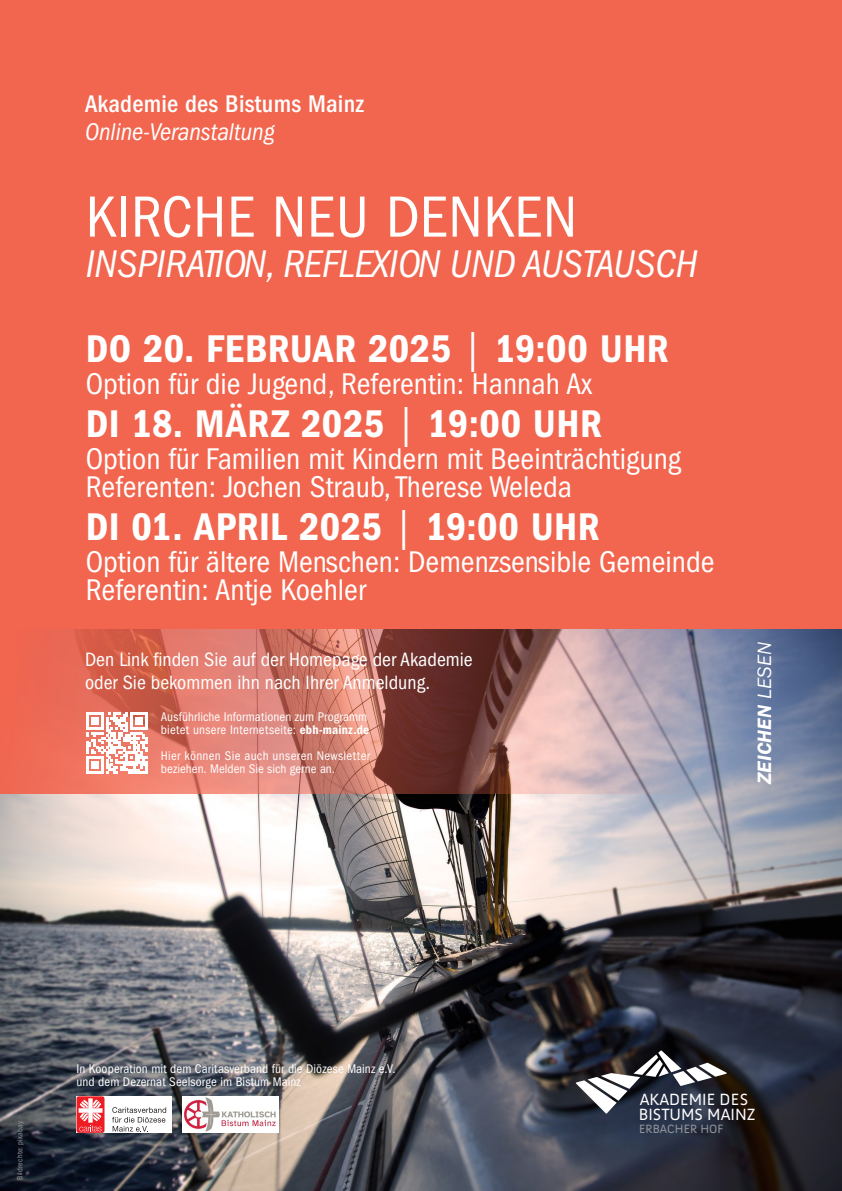
<style>
.page{position:relative;width:842px;height:1191px;background:#f2664f}
.page>*{position:absolute;margin:0;border:0;box-sizing:border-box;transform-origin:0 0}
.t1{font:condensed 60px "Franklin Gothic LT Pro";letter-spacing:.02em;color:#fff}
.t2{font:40px "Franklin Gothic LT Pro Cn Dm";letter-spacing:.01em;color:#fff}
.t3{font:italic condensed 40px "Franklin Gothic LT Pro";color:#fff}
.t4{font:condensed 31px/28px "Franklin Gothic LT Pro";color:#fff}
.t5{font:500 condensed 25px "Franklin Gothic LT Pro";letter-spacing:.01em;color:#fff}
.t6{font:italic condensed 25px "Franklin Gothic LT Pro";color:#fff}
.t7{font:condensed 20px/23px "Franklin Gothic LT Pro";color:#fff}
.t8{font:20px "Franklin Gothic URW Dem Ita";color:#fff}
.t9{font:16.7px/15px "Anivers";color:#fff}
.EBH_-_Text_Rückseite{font:condensed 13px/13px "Franklin Gothic LT Pro";letter-spacing:.01em;color:#fff}
.t10{font:12.3px "Anivers";color:#939598}
.EBH_-_Text_Rückseite-2{font:condensed 8px "Franklin Gothic LT Pro";letter-spacing:.02em;color:#939598}
.s1{font-family:"Franklin Gothic LT Pro";font-stretch:condensed}
.s2{font-family:"Franklin Gothic LT Pro Cn Dm";font-stretch:normal}
.s3{font-family:"Franklin Gothic URW Boo Ita"}
</style>
<div class="page">
<img style="left:0;top:794px;width:842px;height:397px">
<img style="left:48px;top:629px;width:794px;height:165px">
<svg style="left:576px;top:1050px;width:151px;height:63px;background:#51535b"></svg>
<svg style="left:86px;top:712px;width:61px;height:61px;background:#f7ccc5"></svg>
<img style="left:182px;top:1096px;width:96px;height:36px">
<div style="left:77px;top:1096px;width:95px;height:36px;background:#fff"></div>
<div style="left:77px;top:1096px;width:27px;height:36px;background:#ee1d23;border-radius:2px"></div>
<svg style="left:79px;top:1098px;width:24px;height:33px"></svg>
<svg style="left:112px;top:1107px;width:54px;height:24px"></svg>
<p class="t5" style="left:85px;top:90px;width:280px">Akademie des Bistums Mainz</p>
<p class="t6" style="left:85px;top:117px;width:191px">Online-Veranstaltung</p>
<p class="t1" style="left:86px;top:183px;width:493px">KIRCHE NEU DENKEN</p>
<p class="t3" style="left:86px;top:241px;width:613px">INSPIRATION, REFLEXION UND AUSTAUSCH</p>
<p class="t2" style="left:86px;top:326px;width:584px">DO 20. FEBRUAR 2025 <span class="s1">|</span> 19:00 UHR</p>
<p class="t4" style="left:86px;top:370px;width:508px">Option für die Jugend, Referentin: Hannah Ax</p>
<p class="t2" style="left:86px;top:401px;width:517px">DI 18. MÄRZ 2025 <span class="s1">|</span> 19:00 UHR</p>
<p class="t4" style="left:86px;top:445px;width:597px">Option für Familien mit Kindern mit Beeinträchtigung<br>Referenten: Jochen Straub, Therese Weleda</p>
<p class="t2" style="left:86px;top:504px;width:515px">DI 01. APRIL 2025 <span class="s1">|</span> 19:00 UHR</p>
<p class="t4" style="left:86px;top:548px;width:630px">Option für ältere Menschen: Demenzsensible Gemeinde<br>Referentin: Antje Koehler</p>
<p class="t7" style="left:85px;top:648px;width:389px">Den Link finden Sie auf der Homepage der Akademie oder Sie bekommen ihn nach Ihrer Anmeldung.</p>
<p class="EBH_-_Text_Rückseite" style="left:161px;top:710px;width:210px">Ausführliche Informationen zum Programm bietet unsere Internetseite: <span class="s2">ebh-mainz.de</span></p>
<p class="EBH_-_Text_Rückseite" style="left:161px;top:749px;width:211px">Hier können Sie auch unseren Newsletter beziehen. Melden Sie sich gerne an.</p>
<p class="t8" style="left:751px;top:784px;width:144px;rotate:-90deg">ZEICHEN <span class="s3">LESEN</span></p>
<p class="EBH_-_Text_Rückseite-2" style="left:15px;top:1179px;width:60px;rotate:-90deg">Bildrechte: pixabay</p>
<p class="EBH_-_Text_Rückseite" style="left:77px;top:1062px;width:320px">In Kooperation mit dem Caritasverband für die Diözese Mainz e.V. und dem Dezernat Seelsorge im Bistum Mainz</p>
<p class="t9" style="left:639px;top:1092px;width:118px">AKADEMIE DES<br>BISTUMS MAINZ</p>
<p class="t10" style="left:639px;top:1121px;width:86px">ERBACHER HOF</p>
</div>
